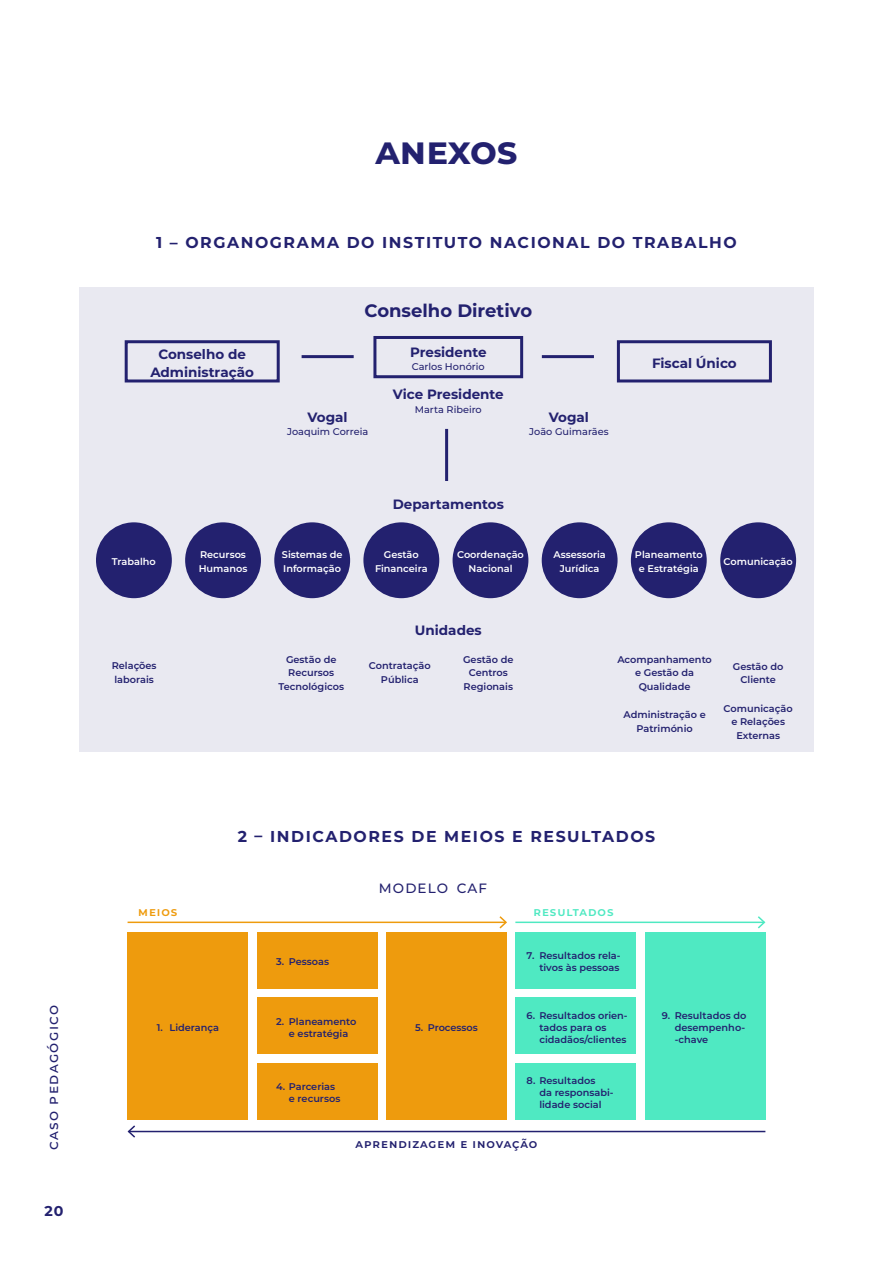
<style>
.page{position:relative;width:893px;height:1263px;background:#fff}
.page>*{position:absolute;margin:0;border:0;box-sizing:border-box;transform-origin:0 0}
.t1{font:700 37.5px "Montserrat";color:#23216f}
.t2{font:700 18px "Montserrat";color:#23216f}
.t3{font:700 15.75px "Montserrat";letter-spacing:.1em;color:#23216f}
.t4{font:500 14.25px "Montserrat";letter-spacing:.1em;color:#23216f}
.t5{font:700 14.25px "Montserrat";color:#23216f}
.t6{font:700 13.5px/18px "Montserrat";color:#23216f;text-align:center}
.t7{font:500 13.5px "Montserrat";letter-spacing:.08em;color:#23216f}
.t8{font:600 12px "Montserrat";letter-spacing:.08em;color:#23216f}
.t9{font:600 12px "Montserrat";letter-spacing:.08em;color:#4fe9c2}
.t10{font:600 12px "Montserrat";letter-spacing:.08em;color:#ee9b0d}
.t11{font:600 9.75px/13.5px "Montserrat";color:#23216f;text-align:center}
.t12{font:600 9.75px/13.5px "Montserrat";color:#fff;text-align:center}
.t13{font:500 9.75px "Montserrat";color:#23216f}
</style>
<div class="page">
<div style="left:79px;top:287px;width:734px;height:465px;background:#e9e9f1"></div>
<div style="left:96px;top:522px;width:76px;height:76px;background:#23216f;border-radius:50%"></div>
<div style="left:185px;top:522px;width:76px;height:76px;background:#23216f;border-radius:50%"></div>
<div style="left:274px;top:522px;width:76px;height:76px;background:#23216f;border-radius:50%"></div>
<div style="left:363px;top:522px;width:76px;height:76px;background:#23216f;border-radius:50%"></div>
<div style="left:453px;top:522px;width:75px;height:76px;background:#23216f;border-radius:50%"></div>
<div style="left:542px;top:522px;width:76px;height:76px;background:#23216f;border-radius:50%"></div>
<div style="left:631px;top:522px;width:76px;height:76px;background:#23216f;border-radius:50%"></div>
<div style="left:720px;top:522px;width:76px;height:76px;background:#23216f;border-radius:50%"></div>
<div style="left:125px;top:340px;width:155px;height:42px;border:3px solid #23216f"></div>
<div style="left:617px;top:340px;width:155px;height:42px;border:3px solid #23216f"></div>
<div style="left:373px;top:336px;width:150px;height:42px;border:3px solid #23216f"></div>
<hr style="left:302px;top:355px;width:52px;height:3px;background:#23216f">
<hr style="left:542px;top:355px;width:52px;height:3px;background:#23216f">
<hr style="left:445px;top:429px;width:3px;height:52px;background:#23216f">
<div style="left:128px;top:932px;width:120px;height:187px;background:#ee9b0d"></div>
<div style="left:645px;top:932px;width:120px;height:187px;background:#4fe9c2"></div>
<div style="left:386px;top:932px;width:121px;height:187px;background:#ee9b0d"></div>
<div style="left:257px;top:932px;width:121px;height:57px;background:#ee9b0d"></div>
<div style="left:257px;top:997px;width:121px;height:57px;background:#ee9b0d"></div>
<div style="left:257px;top:1063px;width:121px;height:56px;background:#ee9b0d"></div>
<div style="left:515px;top:932px;width:121px;height:57px;background:#4fe9c2"></div>
<div style="left:515px;top:997px;width:121px;height:57px;background:#4fe9c2"></div>
<div style="left:515px;top:1063px;width:121px;height:56px;background:#4fe9c2"></div>
<hr style="left:128px;top:921px;width:378px;height:2px;background:#ee9b0d">
<svg style="left:498px;top:916px;width:9px;height:13px"></svg>
<hr style="left:515px;top:921px;width:249px;height:2px;background:#4fe9c2">
<svg style="left:756px;top:916px;width:10px;height:13px"></svg>
<hr style="left:129px;top:1131px;width:636px;height:1px;background:#23216f">
<svg style="left:127px;top:1125px;width:10px;height:13px"></svg>
<h3 class="t4" style="left:43px;top:1150px;width:147px;rotate:-90deg">caso pedagógico</h3>
<h3 class="t5" style="left:44px;top:1200px;width:21px">20</h3>
<h1 class="t1" style="left:375px;top:124px;width:144px">anexos</h1>
<h3 class="t3" style="left:156px;top:231px;width:582px">1 – ORGANOGRAMA DO INSTITUTO NACIONAL DO TRABALHO</h3>
<h2 class="t2" style="left:364px;top:297px;width:169px">Conselho Diretivo</h2>
<h3 class="t6" style="left:410px;top:342px;width:78px">Presidente</h3>
<p class="t13" style="left:412px;top:360px;width:74px">Carlos Honório</p>
<h3 class="t6" style="left:393px;top:385px;width:112px">Vice Presidente</h3>
<p class="t13" style="left:415px;top:403px;width:68px">Marta Ribeiro</p>
<h3 class="t6" style="left:150px;top:344px;width:105px">Conselho de<br>Administração</h3>
<h3 class="t6" style="left:652px;top:353px;width:86px">Fiscal Único</h3>
<h3 class="t6" style="left:308px;top:407px;width:42px">Vogal</h3>
<p class="t13" style="left:287px;top:425px;width:83px">Joaquim Correia</p>
<h3 class="t6" style="left:549px;top:407px;width:42px">Vogal</h3>
<p class="t13" style="left:529px;top:425px;width:81px">João Guimarães</p>
<h3 class="t6" style="left:393px;top:494px;width:113px">Departamentos</h3>
<p class="t12" style="left:112px;top:554px;width:46px">Trabalho</p>
<p class="t12" style="left:199px;top:548px;width:50px;text-align:left">Recursos<br>Humanos</p>
<p class="t12" style="left:282px;top:548px;width:62px;text-align:left">Sistemas de<br>Informação</p>
<p class="t12" style="left:375px;top:548px;width:54px">Gestão<br>Financeira</p>
<p class="t12" style="left:457px;top:548px;width:68px">Coordenação<br>Nacional</p>
<p class="t12" style="left:553px;top:548px;width:54px">Assessoria<br>Jurídica</p>
<p class="t12" style="left:635px;top:548px;width:69px">Planeamento e Estratégia</p>
<p class="t12" style="left:724px;top:554px;width:71px">Comunicação</p>
<h3 class="t6" style="left:415px;top:621px;width:68px">Unidades</h3>
<p class="t11" style="left:112px;top:659px;width:46px;text-align:left">Relações laborais</p>
<p class="t11" style="left:278px;top:652px;width:67px">Gestão de<br>Recursos<br>Tecnológicos</p>
<p class="t11" style="left:369px;top:659px;width:63px">Contratação<br>Pública</p>
<p class="t11" style="left:463px;top:652px;width:52px">Gestão de<br>Centros<br>Regionais</p>
<p class="t11" style="left:617px;top:652px;width:96px">Acompanhamento e Gestão da<br>Qualidade</p>
<p class="t11" style="left:623px;top:708px;width:84px">Administração e<br>Património</p>
<p class="t11" style="left:733px;top:659px;width:52px">Gestão do<br>Cliente</p>
<p class="t11" style="left:724px;top:701px;width:71px">Comunicação e Relações<br>Externas</p>
<p class="t10" style="left:138px;top:904px;width:41px">meios</p>
<h3 class="t3" style="left:238px;top:825px;width:419px">2 – INDICADORES DE MEIOS E RESULTADOS</h3>
<h3 class="t7" style="left:379px;top:879px;width:110px">MODELO CAF</h3>
<p class="t9" style="left:533px;top:904px;width:82px">resultados</p>
<p class="t11" style="left:157px;top:1020px;width:64px">1. Liderança</p>
<p class="t11" style="left:276px;top:955px;width:54px">3. Pessoas</p>
<p class="t11" style="left:276px;top:1015px;width:82px;line-height:12px">2. Planeamento e estratégia</p>
<p class="t11" style="left:289px;top:1080px;width:53px;line-height:12px;text-align:left;text-indent:-13px">4. Parcerias e recursos</p>
<p class="t11" style="left:415px;top:1020px;width:64px">5. Processos</p>
<p class="t11" style="left:527px;top:949px;width:96px;line-height:12px;text-align:right">7. Resultados rela‑ tivos às pessoas</p>
<p class="t11" style="left:539px;top:1009px;width:90px;line-height:12px;text-align:left;text-indent:-13px">6. Resultados orien‑ tados para os cidadãos/clientes</p>
<p class="t11" style="left:539px;top:1074px;width:75px;line-height:12px;text-align:left;text-indent:-13px">8. Resultados<br>da responsabi&shy;lidade social</p>
<p class="t8" style="left:356px;top:1135px;width:183px">aprendizagem e inovação</p>
<p class="t11" style="left:675px;top:1009px;width:73px;line-height:12px;text-align:left;text-indent:-13px">9. Resultados do desempenho--chave</p>
</div>
